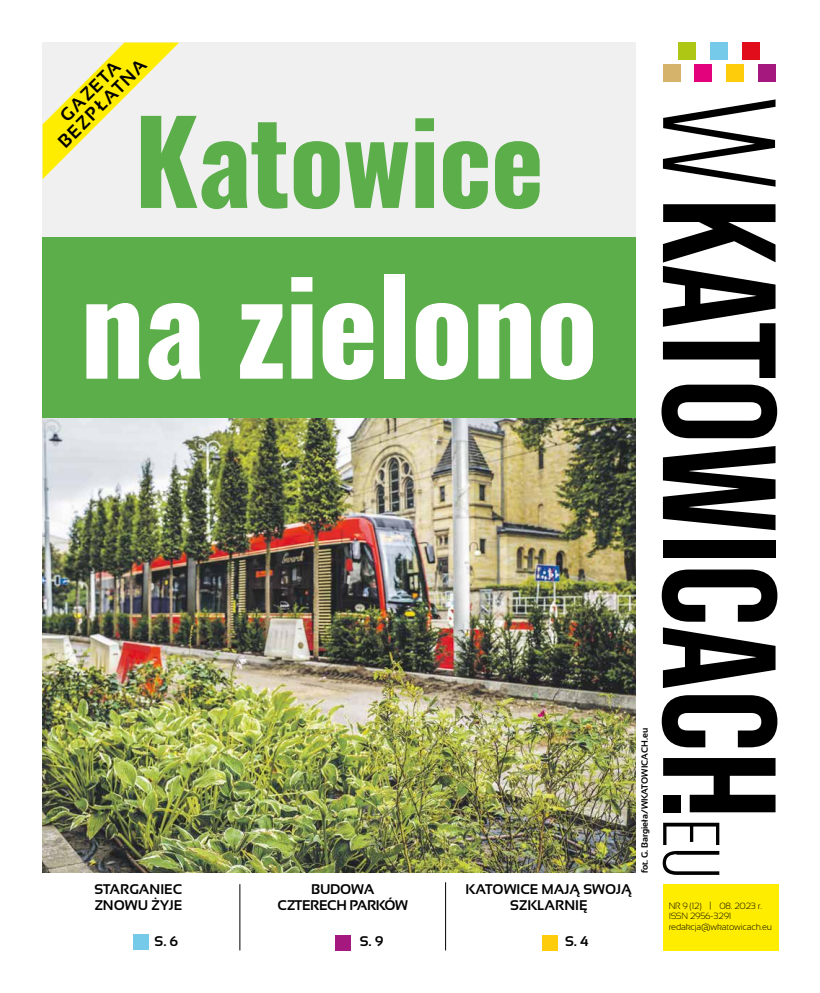
<style>
.page{position:relative;width:820px;height:993px;background:#fff}
.page>*{position:absolute;margin:0;border:0;box-sizing:border-box;transform-origin:0 0}
.t1{font:700 128.7px "Oswald";letter-spacing:-.01em;color:#fff}
.t2{font:700 113.6px "Oswald";letter-spacing:-.01em;color:#5cae4a}
.t3{font:700 18.1px/17.3px "Sansation";color:#000;text-align:center}
.t4{font:700 14px/16px "Sansation";color:#000}
.t5{font:700 14px/16px "Sansation";letter-spacing:-.02em;color:#000;text-align:center}
.t6{font:300 9px/9.8px "Sansation";letter-spacing:-.02em;color:#000}
.t7{font:700 9px "Sansation";color:#000}
</style>
<div class="page">
<img style="left:43px;top:417px;width:592px;height:455px">
<div style="left:662px;top:883px;width:116px;height:67px;background:#ffed00"></div>
<div style="left:757px;top:64px;width:18px;height:18px;background:#a5197e"></div>
<div style="left:726px;top:64px;width:17px;height:18px;background:#fecc0b"></div>
<div style="left:694px;top:64px;width:18px;height:18px;background:#e4027c"></div>
<div style="left:741px;top:43px;width:18px;height:17px;background:#e10d1a"></div>
<div style="left:710px;top:43px;width:17px;height:17px;background:#74cae8"></div>
<div style="left:678px;top:43px;width:18px;height:17px;background:#adc714"></div>
<div style="left:662px;top:64px;width:18px;height:18px;background:#d6b36b"></div>
<svg style="left:663px;top:822px;width:56px;height:22px"></svg>
<svg style="left:662px;top:850px;width:57px;height:24px"></svg>
<svg style="left:662px;top:99px;width:113px;height:88px"></svg>
<svg style="left:662px;top:204px;width:113px;height:174px"></svg>
<svg style="left:661px;top:384px;width:115px;height:54px"></svg>
<svg style="left:662px;top:446px;width:113px;height:84px"></svg>
<div style="left:662px;top:539px;width:113px;height:18px;background:#000"></div>
<svg style="left:661px;top:569px;width:116px;height:52px"></svg>
<svg style="left:662px;top:627px;width:113px;height:60px"></svg>
<svg style="left:661px;top:695px;width:116px;height:52px"></svg>
<svg style="left:663px;top:758px;width:112px;height:54px"></svg>
<hr style="left:239px;top:883px;width:1px;height:67px;background:#000">
<hr style="left:445px;top:882px;width:1px;height:68px;background:#000">
<div style="left:43px;top:43px;width:592px;height:224px;background:#f0f0f1"></div>
<div style="left:134px;top:934px;width:15px;height:15px;background:#74cae8"></div>
<div style="left:43px;top:237px;width:592px;height:180px;background:#5cae4a"></div>
<div style="left:542px;top:934px;width:15px;height:16px;background:#fecc0b"></div>
<div style="left:335px;top:934px;width:16px;height:16px;background:#a5197e"></div>
<svg style="left:43px;top:43px;width:136px;height:136px"></svg>
<p class="t3" style="left:43px;top:126px;width:118px;rotate:-45deg">GAZETA<br>BEZPŁATNA</p>
<h2 class="t2" style="left:134px;top:60px;width:411px">Katowice</h2>
<h1 class="t1" style="left:80px;top:211px;width:519px">na zielono</h1>
<p class="t4" style="left:94px;top:880px;width:89px">STARGANIEC<br>ZNOWU ŻYJE</p>
<p class="t4" style="left:154px;top:933px;width:25px">S. 6</p>
<p class="t5" style="left:277px;top:880px;width:132px">BUDOWA<br>CZTERECH PARKÓW</p>
<p class="t4" style="left:360px;top:933px;width:25px">S. 9</p>
<p class="t4" style="left:465px;top:880px;width:168px;text-align:center">KATOWICE MAJĄ SWOJĄ<br>SZKLARNIĘ</p>
<p class="t4" style="left:565px;top:933px;width:25px">S. 4</p>
<p class="t7" style="left:639px;top:872px;width:147px;rotate:-90deg">FOT. G. BARGIEŁA/WKATOWICACH.EU</p>
<p class="t6" style="left:668px;top:900px;width:95px">NR 9 (12) | 08. 2023 r.<br>ISSN 2956-3291</p>
<p class="t6" style="left:668px;top:922px;width:105px">redakcja@wkatowicach.eu</p>
</div>
